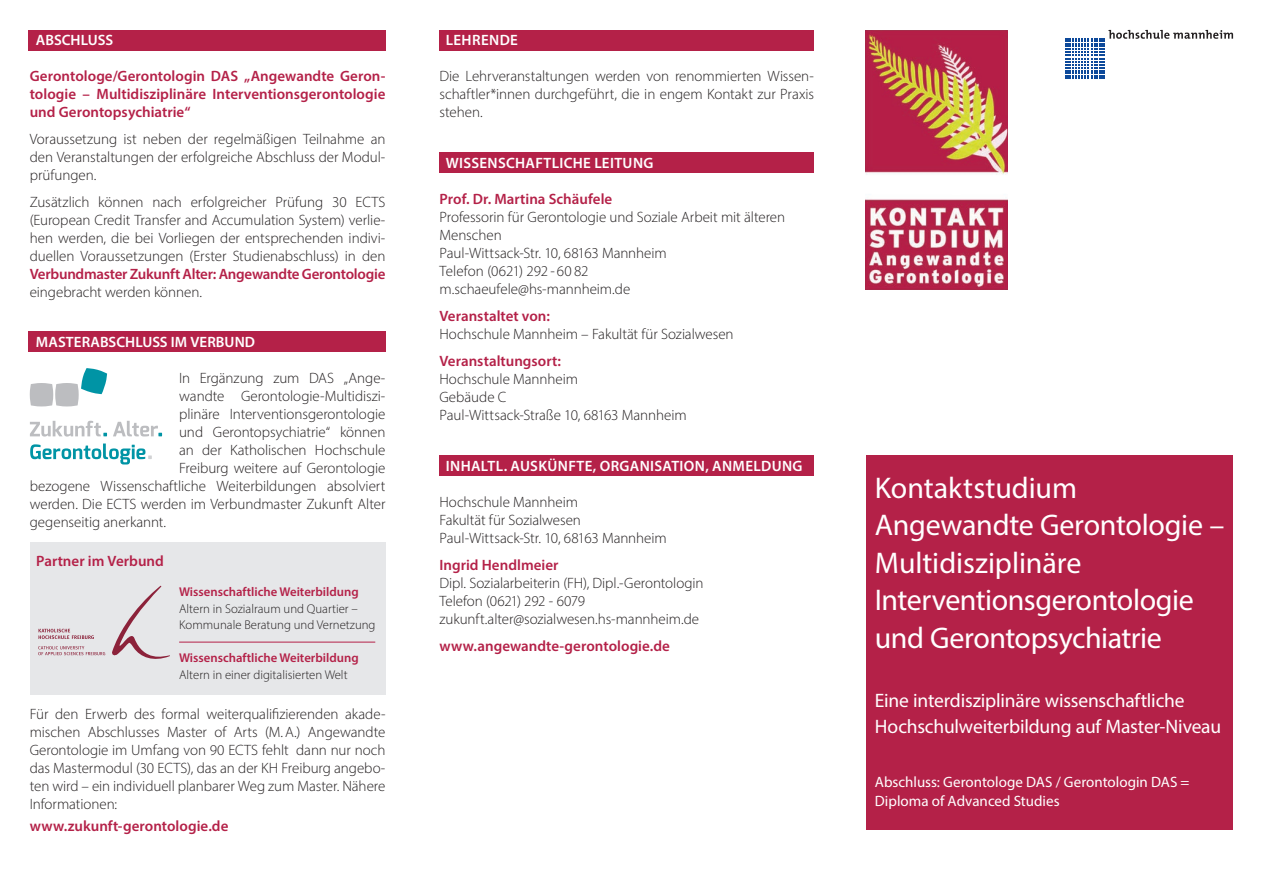
<style>
.page{position:relative;width:1263px;height:893px;background:#fff}
.page>*{position:absolute;margin:0;border:0;box-sizing:border-box;transform-origin:0 0}
.t1{font:30px/37.5px "Myriad Pro";letter-spacing:-.015em;color:#fff}
.t2{font:19.5px/25.5px "Myriad Pro";letter-spacing:-.01em;color:#fff}
.t3{font:300 15px/18px "Myriad Pro";letter-spacing:-.005em;color:#231f20;text-align:justify}
.t4{font:600 15px/18px "Myriad Pro";color:#b42148;text-align:justify}
.t5{font:600 15px "Myriad Pro";letter-spacing:.02em;color:#fff}
.t6{font:15px/19.5px "Myriad Pro";color:#fff}
.t7{font:600 15px "Myriad Pro";letter-spacing:-.02em;color:#b42148}
.t8{font:600 15px "Myriad Pro";letter-spacing:-.005em;color:#fff}
.t9{font:300 12.75px/16.5px "Myriad Pro";color:#231f20}
.t10{font:600 12.75px "Myriad Pro";color:#b42148}
</style>
<div class="page">
<div style="left:28px;top:30px;width:357px;height:20px;background:#b42148"></div>
<div style="left:439px;top:456px;width:375px;height:20px;background:#b42148"></div>
<div style="left:439px;top:153px;width:375px;height:20px;background:#b42148"></div>
<div style="left:439px;top:30px;width:375px;height:20px;background:#b42148"></div>
<div style="left:30px;top:542px;width:355px;height:153px;background:#e6e7e9"></div>
<div style="left:28px;top:331px;width:357px;height:21px;background:#b42148"></div>
<img style="left:865px;top:31px;width:143px;height:258px">
<div style="left:866px;top:456px;width:366px;height:374px;background:#b42148"></div>
<svg style="left:112px;top:586px;width:58px;height:73px"></svg>
<svg style="left:38px;top:646px;width:67px;height:9px"></svg>
<svg style="left:39px;top:629px;width:55px;height:10px"></svg>
<svg style="left:30px;top:368px;width:77px;height:38px"></svg>
<svg style="left:30px;top:421px;width:132px;height:16px"></svg>
<svg style="left:30px;top:443px;width:122px;height:21px"></svg>
<hr style="left:179px;top:642px;width:196px;height:1px;background:#b42148">
<svg style="left:1065px;top:30px;width:168px;height:48px"></svg>
<p class="t8" style="left:36px;top:31px;width:79px">ABSCHLUSS</p>
<p class="t4" style="left:30px;top:67px;width:357px">Gerontologe/Gerontologin DAS „Angewandte Geron&shy;tologie – Multidisziplinäre Interventionsgerontologie und Gerontopsychiatrie“</p>
<p class="t3" style="left:30px;top:130px;width:357px">Voraussetzung ist neben der regelmäßigen Teilnahme an den Veranstaltungen der erfolgreiche Abschluss der Modul&shy;prüfungen.</p>
<p class="t3" style="left:30px;top:193px;width:357px">Zusätzlich können nach erfolgreicher Prüfung 30 ECTS (European Credit Transfer and Accumulation System) verlie&shy;hen werden, die bei Vorliegen der entsprechenden indivi&shy;duellen Voraussetzungen (Erster Studienabschluss) in den</p>
<p class="t7" style="left:30px;top:265px;width:357px">Verbundmaster Zukunft Alter: Angewandte Gerontologie</p>
<p class="t3" style="left:30px;top:283px;width:174px">eingebracht werden können.</p>
<p class="t5" style="left:36px;top:332px;width:221px">MASTERABSCHLUSS IM VERBUND</p>
<p class="t3" style="left:179px;top:369px;width:208px">In Ergänzung zum DAS „Ange-</p>
<p class="t3" style="left:179px;top:387px;width:208px">wandte Gerontologie-Multidiszi-</p>
<p class="t3" style="left:179px;top:405px;width:208px">plinäre Interventionsgerontologie</p>
<p class="t3" style="left:179px;top:423px;width:208px">und Gerontopsychiatrie“ können</p>
<p class="t3" style="left:179px;top:441px;width:208px">an der Katholischen Hochschule</p>
<p class="t3" style="left:179px;top:459px;width:208px">Freiburg weitere auf Gerontologie</p>
<p class="t3" style="left:30px;top:477px;width:357px">bezogene Wissenschaftliche Weiterbildungen absolviert</p>
<p class="t3" style="left:30px;top:495px;width:357px">werden. Die ECTS werden im Verbundmaster Zukunft Alter</p>
<p class="t3" style="left:30px;top:513px;width:138px">gegenseitig anerkannt.</p>
<p class="t4" style="left:36px;top:551px;width:129px">Partner im Verbund</p>
<p class="t10" style="left:179px;top:584px;width:181px">Wissenschaftliche Weiterbildung</p>
<p class="t9" style="left:179px;top:600px;width:198px">Altern in Sozialraum und Quartier –<br>Kommunale Beratung und Vernetzung</p>
<p class="t10" style="left:179px;top:650px;width:181px">Wissenschaftliche Weiterbildung</p>
<p class="t9" style="left:179px;top:666px;width:170px">Altern in einer digitalisierten Welt</p>
<p class="t3" style="left:30px;top:705px;width:357px">Für den Erwerb des formal weiterqualifizierenden akade&shy;mischen Abschlusses Master of Arts (M.A.) Angewandte Gerontologie im Umfang von 90 ECTS fehlt dann nur noch das Mastermodul (30 ECTS), das an der KH Freiburg angebo&shy;ten wird – ein individuell planbarer Weg zum Master. Nähere Informationen:</p>
<p class="t4" style="left:30px;top:817px;width:200px">www.zukunft-gerontologie.de</p>
<p class="t5" style="left:446px;top:31px;width:74px">LEHRENDE</p>
<p class="t3" style="left:439px;top:67px;width:376px">Die Lehrveranstaltungen werden von renommierten Wissen&shy;schaftler*innen durchgeführt, die in engem Kontakt zur Praxis stehen.</p>
<p class="t5" style="left:446px;top:154px;width:209px">WISSENSCHAFTLICHE LEITUNG</p>
<p class="t4" style="left:439px;top:190px;width:174px">Prof. Dr. Martina Schäufele</p>
<p class="t3" style="left:439px;top:208px;width:347px;text-align:left">Professorin für Gerontologie und Soziale Arbeit mit älteren Menschen<br>Paul-Wittsack-Str. 10, 68163 Mannheim<br>Telefon (0621) 292 - 60 82<br>m.schaeufele@hs-mannheim.de</p>
<p class="t4" style="left:439px;top:307px;width:112px">Veranstaltet von:</p>
<p class="t3" style="left:439px;top:325px;width:296px">Hochschule Mannheim – Fakultät für Sozialwesen</p>
<p class="t4" style="left:439px;top:352px;width:123px">Veranstaltungsort:</p>
<p class="t3" style="left:439px;top:370px;width:249px;text-align:left">Hochschule Mannheim<br>Gebäude C<br>Paul-Wittsack-Straße 10, 68163 Mannheim</p>
<p class="t5" style="left:446px;top:457px;width:358px">INHALTL. AUSKÜNFTE, ORGANISATION, ANMELDUNG</p>
<p class="t3" style="left:439px;top:493px;width:229px;text-align:left">Hochschule Mannheim<br>Fakultät für Sozialwesen<br>Paul-Wittsack-Str. 10, 68163 Mannheim</p>
<p class="t4" style="left:439px;top:556px;width:121px">Ingrid Hendlmeier</p>
<p class="t3" style="left:439px;top:574px;width:266px;text-align:left">Dipl. Sozialarbeiterin (FH), Dipl.-Gerontologin<br>Telefon (0621) 292 - 6079 zukunft.alter@sozialwesen.hs-mannheim.de</p>
<p class="t4" style="left:439px;top:637px;width:232px">www.angewandte-gerontologie.de</p>
<h1 class="t1" style="left:875px;top:469px;width:351px">Kontaktstudium<br>Angewandte Gerontologie –<br>Multidisziplinäre<br>Interventionsgerontologie und Gerontopsychiatrie</h1>
<h2 class="t2" style="left:875px;top:688px;width:348px">Eine interdisziplinäre wissenschaftliche<br>Hochschulweiterbildung auf Master-Niveau</h2>
<p class="t6" style="left:875px;top:772px;width:316px">Abschluss: Gerontologe DAS / Gerontologin DAS =<br>Diploma of Advanced Studies</p>
</div>
